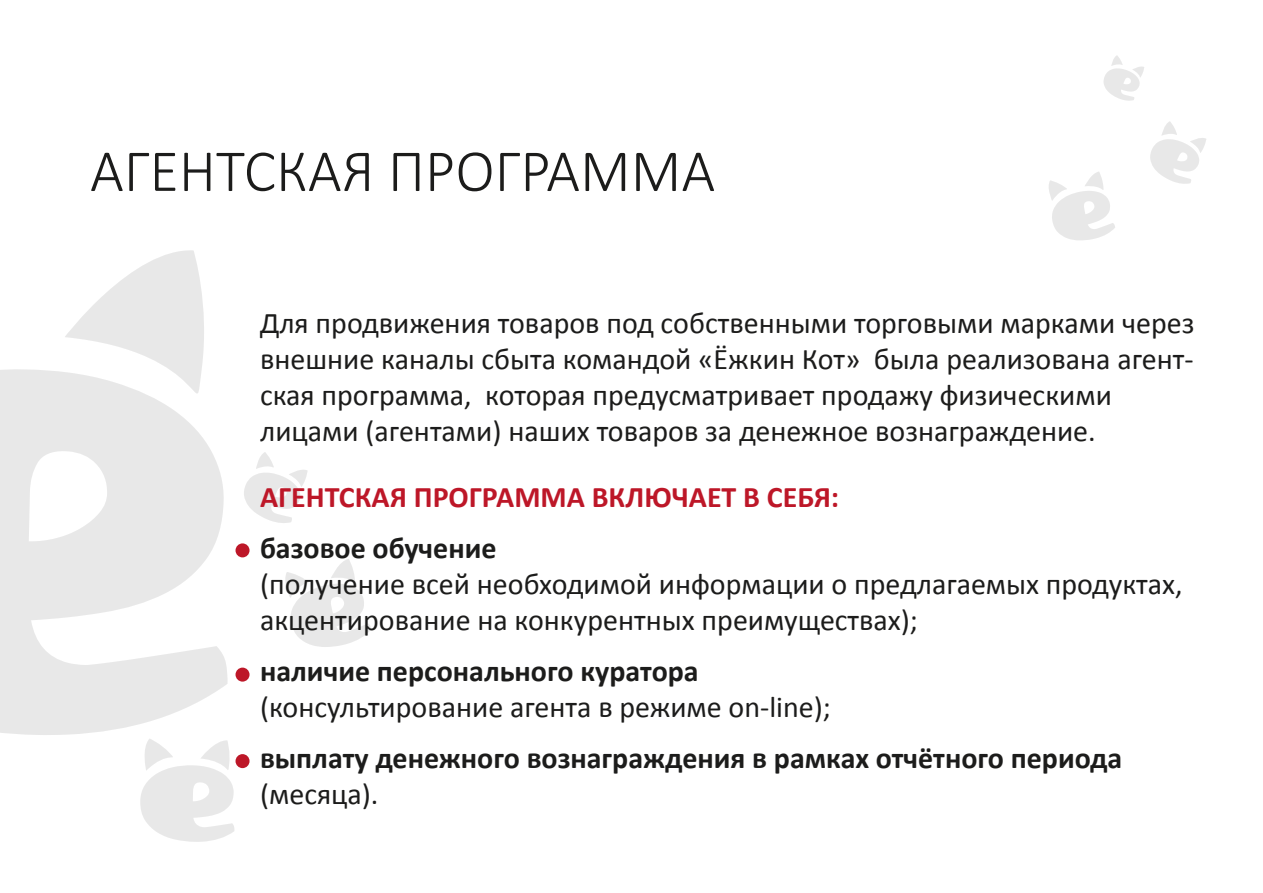
<style>
.page{position:relative;width:1263px;height:893px;background:#fff}
.page>*{position:absolute;margin:0;border:0;box-sizing:border-box;transform-origin:0 0}
.t1{font:300 60px "Calibri";color:#1c1c1b}
.t2{font:30px/36px "Calibri";color:#1c1c1b}
.t3{font:700 30px "Calibri";color:#1c1c1b}
.t4{font:700 30px "Calibri";color:#bd1728}
</style>
<div class="page">
<svg style="left:1049px;top:172px;width:66px;height:68px"></svg>
<svg style="left:1150px;top:121px;width:56px;height:63px"></svg>
<svg style="left:1103px;top:55px;width:41px;height:46px"></svg>
<svg style="left:0;top:250px;width:228px;height:485px;fill:#e8e8e8"></svg>
<svg style="left:140px;top:739px;width:94px;height:103px"></svg>
<svg style="left:285px;top:559px;width:86px;height:88px"></svg>
<svg style="left:244px;top:452px;width:64px;height:71px"></svg>
<div style="left:236px;top:543px;width:13px;height:14px;background:#bd1728;border-radius:50%"></div>
<div style="left:236px;top:668px;width:13px;height:14px;background:#bd1728;border-radius:50%"></div>
<div style="left:236px;top:754px;width:13px;height:14px;background:#bd1728;border-radius:50%"></div>
<h1 class="t1" style="left:90px;top:134px;width:627px">АГЕНТСКАЯ ПРОГРАММА</h1>
<p class="t2" style="left:260px;top:305px;width:936px">Для продвижения товаров под собственными торговыми марками через внешние каналы сбыта командой «Ёжкин Кот» была реализована агент&shy;ская программа, которая предусматривает продажу физическими лицами (агентами) наших товаров за денежное вознаграждение.</p>
<p class="t4" style="left:260px;top:478px;width:581px">АГЕНТСКАЯ ПРОГРАММА ВКЛЮЧАЕТ В СЕБЯ:</p>
<p class="t3" style="left:260px;top:529px;width:238px">базовое обучение</p>
<p class="t2" style="left:260px;top:566px;width:924px">(получение всей необходимой информации о предлагаемых продуктах, акцентирование на конкурентных преимуществах);</p>
<p class="t3" style="left:260px;top:652px;width:440px">наличие персонального куратора</p>
<p class="t2" style="left:260px;top:689px;width:572px">(консультирование агента в режиме on-line);</p>
<p class="t3" style="left:260px;top:739px;width:864px">выплату денежного вознаграждения в рамках отчётного периода</p>
<p class="t2" style="left:260px;top:776px;width:120px">(месяца).</p>
</div>
